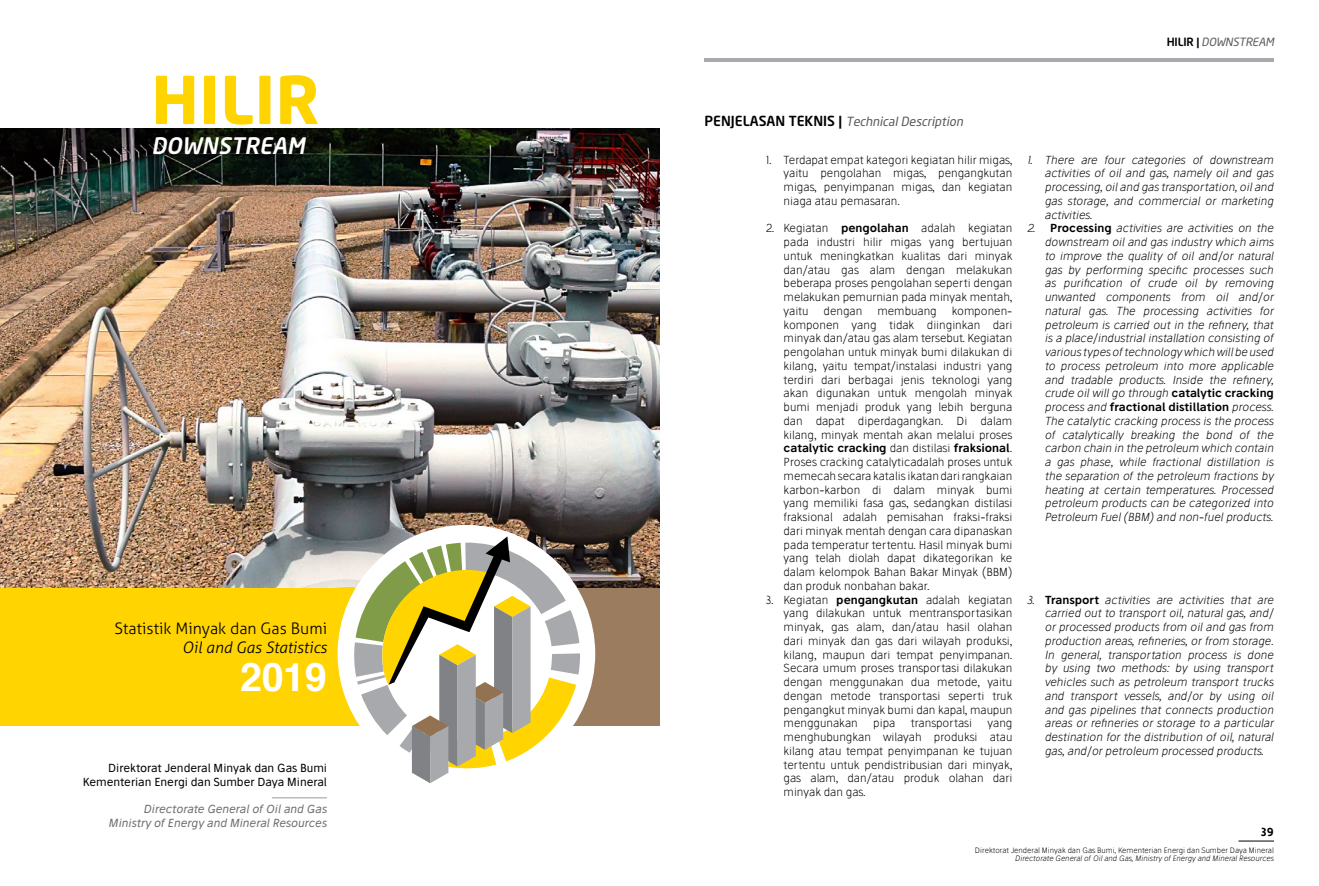
<style>
.page{position:relative;width:1319px;height:886px;background:#fff}
.page>*{position:absolute;margin:0;border:0;box-sizing:border-box;transform-origin:0 0}
.t1{font:700 65px "Neo Sans";letter-spacing:.01em;color:#ffd400}
.t2{font:700 39.38px "Helvetica";color:#fff}
.t3{font:italic 500 22.5px "Neo Sans";color:#fff}
.t4{font:300 15.88px "Aller";color:#000}
.t5{font:italic 300 15.88px "Aller";color:#000}
.t6{font:italic 12.5px "Neo Sans";color:#58595b}
.t7{font:300 11.25px/13.8px "Stilu";color:#000;text-align:justify}
.t8{font:italic 300 11.25px/13.8px "Stilu";color:#000;text-align:justify}
.t9{font:11.25px/13.5px "Stilu";color:#000;text-align:right}
.t10{font:italic 11.25px/13.5px "Stilu";color:#6d6e71;text-align:right}
.t11{font:italic 11.25px "Neo Sans";color:#58595b}
.t12{font:600 11.25px "Stilu";color:#000}
.t13{font:300 7.5px "Stilu";color:#000}
.t14{font:italic 300 7.5px "Stilu";color:#000}
.s1{font-family:"Neo Sans Medium TR";font-style:normal;color:#000}
.s2{font-family:"Neo Sans Medium TR";font-style:normal;font-size:13.75px;color:#000}
.s3{font-weight:600}
.s4{font-weight:600;font-style:normal}
</style>
<div class="page">
<img style="left:0;top:128px;width:659px;height:460px">
<hr style="left:272px;top:797px;width:55px;height:1px;background:#9ea5ab">
<div style="left:477px;top:588px;width:182px;height:138px;background:#9c7c5e"></div>
<div style="left:0;top:588px;width:464px;height:138px;background:#ffd400"></div>
<div style="left:337px;top:525px;width:258px;height:257px;background:#fff;border-radius:50%"></div>
<svg style="left:353px;top:536px;width:227px;height:247px"></svg>
<hr style="left:704px;top:58px;width:569px;height:4px;background:#a7a9ac">
<hr style="left:1238px;top:841px;width:35px;height:1px;background:#000">
<h1 class="t1" style="left:151px;top:72px;width:170px">HILIR</h1>
<h3 class="t3" style="left:151px;top:136px;width:159px">DOWNSTREAM</h3>
<h3 class="t4" style="left:115px;top:619px;width:214px">Statistik Minyak dan Gas Bumi</h3>
<h2 class="t2" style="left:240px;top:645px;width:88px">2019</h2>
<h3 class="t5" style="left:182px;top:637px;width:146px">Oil and Gas Statistics</h3>
<p class="t9" style="left:83px;top:761px;width:245px">Direktorat Jenderal Minyak dan Gas Bumi<br>Kementerian Energi dan Sumber Daya Mineral</p>
<p class="t10" style="left:109px;top:802px;width:219px">Directorate General of Oil and Gas<br>Ministry of Energy and Mineral Resources</p>
<p class="t11" style="left:1166px;top:37px;width:111px"><span class="s1">H I L I R |</span> DOWNSTREAM</p>
<p class="t6" style="left:704px;top:115px;width:262px"><span class="s2">P E NJ E LA S A N T E K N I S |</span> TechnicalDescription</p>
<p class="t7" style="left:783px;top:153px;width:230px;text-indent:-18px">1. Terdapat empat kategori kegiatan hilir migas, yaitu pengolahan migas, pengangkutan migas, penyimpanan migas, dan kegiatan niaga atau pemasaran.</p>
<p class="t7" style="left:783px;top:221px;width:230px;text-indent:-18px">2. Kegiatan <span class="s3">pengolahan</span> adalah kegiatan pada industri hilir migas yang bertujuan untuk meningkatkan kualitas dari minyak dan/atau gas alam dengan melakukan beberapa proses pengolahan seperti dengan melakukan pemurnian pada minyak mentah, yaitu</p>
<p class="t7" style="left:783px;top:304px;width:230px;text-indent:168px">komponen&shy;komponen yang tidak diinginkan dari minyak dan/atau gas alam tersebut. Kegiatan pengolahan untuk minyak bumi dilakukan di kilang, yaitu tempat/instalasi industri yang terdiri dari berbagai jenis teknologi yang akan digunakan untuk mengolah minyak bumi menjadi produk yang lebih berguna dan dapat diperdagangkan. Di dalam kilang, minyak mentah akan melalui proses <span class="s3">catalytic cracking</span> dan distilasi <span class="s3">fraksional</span>.<br>Proses cracking catalyticadalah proses untuk memecah secara katalis ikatan dari rangkaian karbon-karbon di dalam minyak bumi yang memiliki fasa gas, sedangkan distilasi fraksional adalah pemisahan fraksi-fraksi dari minyak mentah dengan cara dipanaskan pada temperatur tertentu. Hasil minyak bumi yang telah diolah dapat dikategorikan ke dalam kelompok Bahan Bakar Minyak (BBM) dan produk nonbahan bakar.</p>
<p class="t7" style="left:783px;top:592px;width:230px;text-indent:-18px">3. Kegiatan <span class="s3">pengangkutan</span> adalah kegiatan yang dilakukan untuk mentransportasikan minyak, gas alam, dan/atau hasil olahan dari minyak dan gas dari wilayah produksi, kilang, maupun dari tempat penyimpanan.<br>Secara umum proses transportasi dilakukan dengan menggunakan dua metode, yaitu dengan metode transportasi seperti truk pengangkut minyak bumi dan kapal, maupun menggunakan</p>
<p class="t7" style="left:823px;top:304px;width:40px">dengan</p>
<p class="t7" style="left:877px;top:304px;width:61px">membuang</p>
<p class="t7" style="left:873px;top:716px;width:24px">pipa</p>
<p class="t7" style="left:910px;top:716px;width:63px">transportasi</p>
<p class="t7" style="left:783px;top:716px;width:230px;text-indent:204px">yang menghubungkan wilayah produksi atau kilang atau tempat penyimpanan ke tujuan tertentu untuk pendistribusian dari minyak, gas alam, dan/atau produk olahan dari minyak dan gas.</p>
<p class="t8" style="left:1044px;top:152px;width:230px;text-indent:-18px">1. There are four categories of downstream activities of oil and gas, namely oil and gas processing, oil and gas transportation, oil and gas storage, and commercial or marketing activities.</p>
<p class="t8" style="left:1044px;top:221px;width:230px;text-indent:-18px">2. <span class="s4">Processing</span> activities are activities on the downstream oil and gas industry which aims to improve the quality of oil and/or natural gas by performing specific processes such as purification of crude oil by removing unwanted components from oil and/or natural gas. The processing activities for petroleum is carried out in the refinery, that is a place/industrial installation consisting of various types of technology which will be used to process petroleum into more applicable and tradable products. Inside the refinery, crude oil will go through <span class="s4">catalytic cracking </span>process and <span class="s4">fractional distillation</span> process.<br>The catalytic cracking process is the process of catalytically breaking the bond of the carbon chain in the petroleum which contain a gas phase, while fractional distillation is the separation of the petroleum fractions by heating at certain temperatures. Processed petroleum products can be categorized into Petroleum Fuel (BBM) and non-fuel products.</p>
<p class="t8" style="left:1044px;top:592px;width:230px;text-indent:-18px">3. <span class="s4">Transport</span> activities are activities that are carried out to transport oil, natural gas, and/ or processed products from oil and gas from production areas, refineries, or from storage.<br>In general, transportation process is done by using two methods: by using transport vehicles such as petroleum transport trucks and transport vessels, and/or by using oil and gas pipelines that connects production areas or refineries or storage to a particular destination for the distribution of oil, natural gas, and/or petroleum processed products.</p>
<p class="t12" style="left:1260px;top:824px;width:15px">39</p>
<p class="t13" style="left:974px;top:845px;width:300px">Direktorat Jenderal Minyak dan Gas Bumi, Kementerian Energi dan Sumber Daya Mineral</p>
<p class="t14" style="left:1014px;top:854px;width:260px">Directorate General of Oil and Gas, Ministry of Energy and Mineral Resources</p>
</div>
